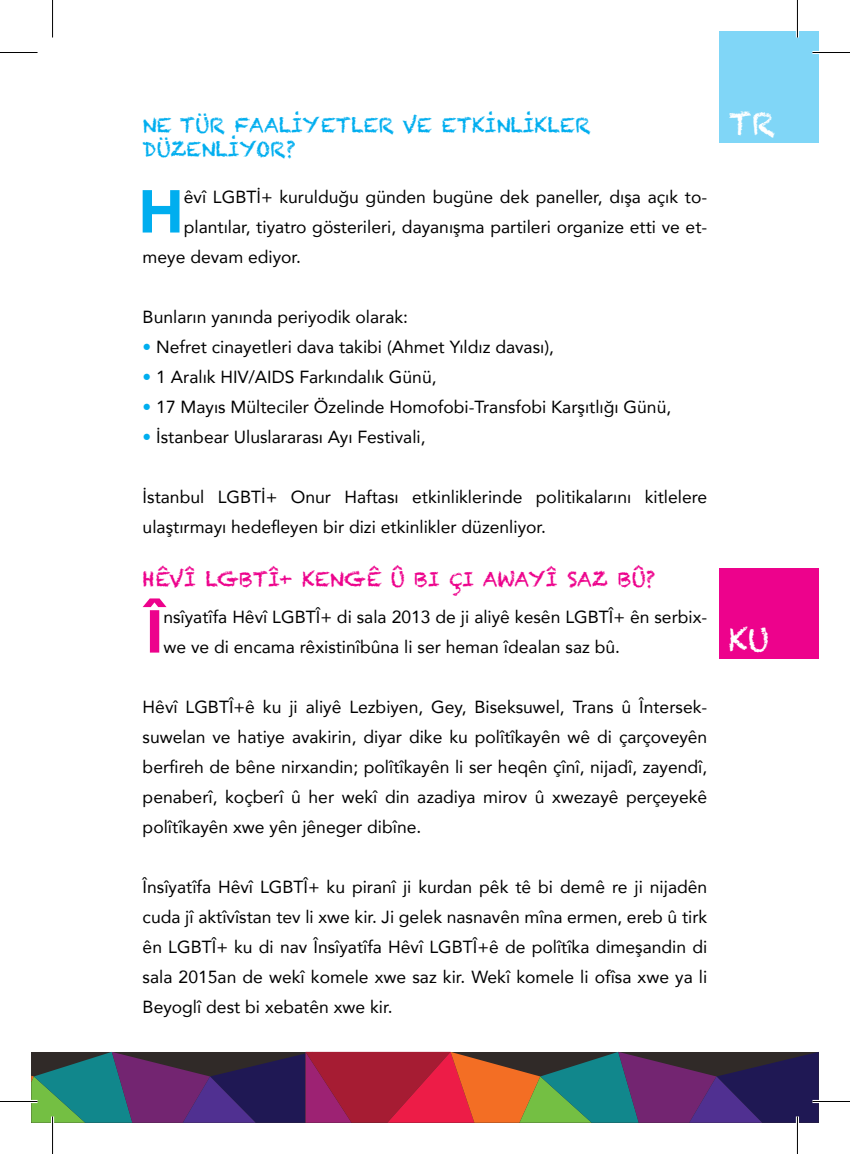
<style>
.page{position:relative;width:850px;height:1154px;background:#fff}
.page>*{position:absolute;margin:0;border:0;box-sizing:border-box;transform-origin:0 0}
.t1{font:900 59.75px "Avenir";color:#00aeef}
.t2{font:900 59.75px "Avenir";color:#ed028c}
.t3{font:30px "Chalkduster";color:#fff}
.t4{font:20px/24px "Chalkduster";color:#00aeef}
.t5{font:20px "Chalkduster";color:#ed028c}
.t6{font:17.5px/30px "Avenir";color:#000}
.s1{color:#00aeef}
</style>
<div class="page">
<div style="left:719px;top:31px;width:99px;height:111px;background:#80d6f7"></div>
<div style="left:719px;top:569px;width:99px;height:90px;background:#ed028c"></div>
<svg style="left:31px;top:1052px;width:787px;height:71px;background:#613e55"></svg>
<hr style="left:812px;top:51px;width:37px;height:3px;background:#fff">
<hr style="left:0;top:1100px;width:38px;height:3px;background:#fff">
<hr style="left:812px;top:1100px;width:37px;height:3px;background:#fff">
<hr style="left:51px;top:1116px;width:3px;height:38px;background:#fff">
<hr style="left:795px;top:0;width:3px;height:38px;background:#fff">
<hr style="left:795px;top:1116px;width:3px;height:38px;background:#fff">
<hr style="left:0;top:52px;width:38px;height:1px;background:#000">
<hr style="left:812px;top:52px;width:37px;height:1px;background:#000">
<hr style="left:0;top:1101px;width:38px;height:1px;background:#000">
<hr style="left:812px;top:1101px;width:37px;height:1px;background:#000">
<hr style="left:52px;top:0;width:1px;height:38px;background:#000">
<hr style="left:52px;top:1116px;width:1px;height:38px;background:#000">
<hr style="left:796px;top:0;width:1px;height:38px;background:#000">
<hr style="left:796px;top:1116px;width:1px;height:38px;background:#000">
<p class="t4" style="left:142px;top:113px;width:449px">NE TÜR FAALİYETLER VE ETKİNLİKLER<br>DÜZENLİYOR?</p>
<p class="t1" style="left:138px;top:161px;width:47px">H</p>
<p class="t6" style="left:184px;top:181px;width:524px">êvî LGBTİ+ kurulduğu günden bugüne dek paneller, dışa açık to-</p>
<p class="t6" style="left:184px;top:211px;width:524px">plantılar, tiyatro gösterileri, dayanışma partileri organize etti ve et-</p>
<p class="t6" style="left:142px;top:241px;width:160px">meye devam ediyor.</p>
<p class="t6" style="left:142px;top:301px;width:267px">Bunların yanında periyodik olarak:</p>
<p class="t6" style="left:142px;top:331px;width:413px"><span class="s1">•</span> Nefret cinayetleri dava takibi (Ahmet Yıldız davası),</p>
<p class="t6" style="left:142px;top:361px;width:295px"><span class="s1">•</span> 1 Aralık HIV/AIDS Farkındalık Günü,</p>
<p class="t6" style="left:142px;top:391px;width:530px"><span class="s1">•</span> 17 Mayıs Mülteciler Özelinde Homofobi-Transfobi Karşıtlığı Günü,</p>
<p class="t6" style="left:142px;top:421px;width:284px"><span class="s1">•</span> İstanbear Uluslararası Ayı Festivali,</p>
<p class="t6" style="left:142px;top:481px;width:566px">İstanbul LGBTİ+ Onur Haftası etkinliklerinde politikalarını kitlelere ulaştırmayı hedefleyen bir dizi etkinlikler düzenliyor.</p>
<p class="t5" style="left:142px;top:567px;width:514px">HÊVÎ LGBTÎ+ KENGÊ Û BI ÇI AWAYÎ SAZ BÛ?</p>
<p class="t2" style="left:146px;top:581px;width:19px">Î</p>
<p class="t6" style="left:163px;top:601px;width:545px">nsîyatîfa Hêvî LGBTÎ+ di sala 2013 de ji aliyê kesên LGBTÎ+ ên serbix&shy;we ve di encama rêxistinîbûna li ser heman îdealan saz bû.</p>
<p class="t6" style="left:142px;top:691px;width:566px;text-align:justify">Hêvî LGBTÎ+ê ku ji aliyê Lezbiyen, Gey, Biseksuwel, Trans û Întersek&shy;suwelan ve hatiye avakirin, diyar dike ku polîtîkayên wê di çarçoveyên berfireh de bêne nirxandin; polîtîkayên li ser heqên çînî, nijadî, zayendî, penaberî, koçberî û her wekî din azadiya mirov û xwezayê perçeyekê polîtîkayên xwe yên jêneger dibîne.</p>
<p class="t6" style="left:142px;top:871px;width:566px;text-align:justify">Însîyatîfa Hêvî LGBTÎ+ ku piranî ji kurdan pêk tê bi demê re ji nijadên cuda jî aktîvîstan tev li xwe kir. Ji gelek nasnavên mîna ermen, ereb û tirk ên LGBTÎ+ ku di nav Însîyatîfa Hêvî LGBTÎ+ê de polîtîka dimeşandin di sala 2015an de wekî komele xwe saz kir. Wekî komele li ofîsa xwe ya li Beyoglî dest bi xebatên xwe kir.</p>
<p class="t3" style="left:728px;top:106px;width:48px">TR</p>
<p class="t3" style="left:728px;top:622px;width:42px">KU</p>
</div>
